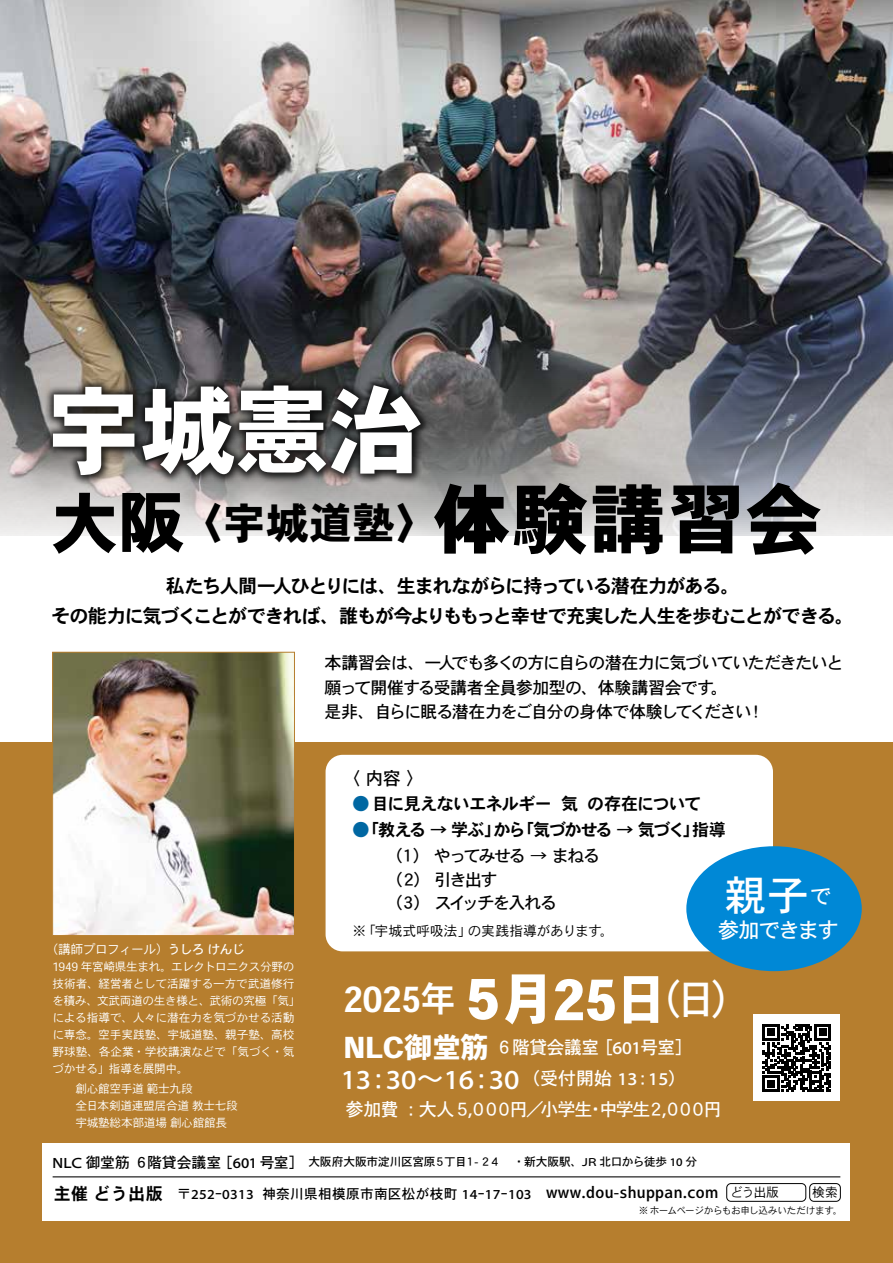
<style>
.page{position:relative;width:893px;height:1263px;background:#fff}
.page>*{position:absolute;margin:0;border:0;box-sizing:border-box;transform-origin:0 0}
.t1{font:95.85px "Heisei Kaku Go Std W9";color:#fff}
.t2{font:76.5px "Heisei Kaku Go Std W9";letter-spacing:.02em;color:#000}
.t3{font:65.85px "Heisei Kaku Go Std W9";color:#000}
.t4{font:56.4px "Heisei Kaku Go Std W9";color:#fff;scale:.96 1}
.t5{font:56.4px "Heisei Kaku Go Std W9";color:#fff}
.t6{font:42.75px "Heisei Kaku Go Std W9";color:#000}
.t7{font:42.45px "Heisei Kaku Go Std W5";color:#fff;scale:.96 1}
.t8{font:41.4px "Heisei Kaku Go Std W5";color:#fff}
.t9{font:35.1px "Heisei Kaku Go Std W7";letter-spacing:-.01em;color:#fff}
.t10{font:28.65px "Heisei Kaku Go Std W9";letter-spacing:-.01em;color:#fff}
.t11{font:27.6px "Heisei Kaku Go Std W5";letter-spacing:-.005em;color:#fff}
.t12{font:21.3px "Heisei Kaku Go Std W5";letter-spacing:-.05em;color:#fff}
.t13{font:19.2px/29.7px "Heisei Kaku Go Std W7";letter-spacing:-.06em;color:#000;text-align:center}
.t14{font:18px "Heisei Kaku Go Std W5";letter-spacing:-.03em;color:#fff}
.t15{font:18px "Heisei Kaku Go Std W5";color:#000}
.t16{font:16.95px/23.4px "Heisei Kaku Go Std W5";letter-spacing:-.075em;color:#000}
.t17{font:16.95px/25.5px "Heisei Kaku Go Std W7";letter-spacing:-.045em;color:#000}
.t18{font:16.95px "Heisei Kaku Go Std W5";letter-spacing:-.035em;color:#000}
.t19{font:16.95px "Heisei Kaku Go Std W5";letter-spacing:-.095em;color:#000}
.t20{font:16.95px "Heisei Kaku Go Std W7";letter-spacing:-.065em;color:#000}
.t21{font:15.9px "Heisei Kaku Go Std W5";letter-spacing:.02em;color:#000}
.t22{font:14.85px "Heisei Kaku Go Std W5";letter-spacing:-.01em;color:#000}
.t23{font:13.8px "Heisei Kaku Go Std W5";letter-spacing:.02em;color:#000}
.t24{font:13.8px "Heisei Kaku Go Std W3";letter-spacing:-.01em;color:#000}
.t25{font:12.75px "Heisei Kaku Go Std W3";letter-spacing:-.04em;color:#fff}
.t26{font:12.75px "Heisei Kaku Go Std W3";letter-spacing:-.04em;color:#000}
.t27{font:11.7px/17px "Heisei Kaku Go Std W3";letter-spacing:-.025em;color:#fff}
.t28{font:11.7px "Heisei Kaku Go Std W5";letter-spacing:-.025em;color:#000}
.t29{font:9.6px "Heisei Kaku Go Std W3";letter-spacing:-.03em;color:#000}
.s1{font-family:"Heisei Kaku Go Std W5"}
.s2{font-family:"Heisei Kaku Go Std W5";color:#0067a2}
.s3{font-family:"Heisei Kaku Go Std W9";font-size:56.4px}
</style>
<div class="page">
<div style="left:0;top:742px;width:893px;height:521px;background:#b67e2e"></div>
<img style="left:0;top:0;width:893px;height:536px">
<div style="left:43px;top:1143px;width:807px;height:77px;background:#fff"></div>
<div style="left:809px;top:1183px;width:32px;height:19px;border:1px solid #000;border-radius:4px"></div>
<div style="left:726px;top:1183px;width:80px;height:19px;border:1px solid #000;border-radius:4px"></div>
<hr style="left:53px;top:1176px;width:787px;height:1px;background:#000">
<div style="left:48px;top:380px;width:385px;height:108px;background:#000;opacity:.36"></div>
<div style="left:43px;top:376px;width:387px;height:109px;background:#000;opacity:.75"></div>
<img style="left:54px;top:654px;width:239px;height:280px">
<div style="left:52px;top:652px;width:243px;height:284px;border:1px solid #b67e2e"></div>
<div style="left:326px;top:755px;width:447px;height:196px;background:#fff;border-radius:17px"></div>
<div style="left:753px;top:1014px;width:87px;height:87px;background:#fff"></div>
<svg style="left:763px;top:1024px;width:68px;height:68px"></svg>
<div style="left:686px;top:846px;width:176px;height:125px;background:#0088d6;border-radius:50%"></div>
<h1 class="t1" style="left:47px;top:370px;width:377px">宇城憲治</h1>
<h3 class="t3" style="left:52px;top:481px;width:134px">大阪</h3>
<h3 class="t6" style="left:180px;top:496px;width:259px">〈宇城道塾〈</h3>
<h2 class="t2" style="left:433px;top:471px;width:390px">体験講習会</h2>
<h3 class="t13" style="left:51px;top:572px;width:804px">私たち人間一人ひとりには、生まれながらに持っている潜在力がある。<br>その能力に気づくことができれば、誰もが今よりももっと幸せで充実した人生を歩むことができる。</h3>
<h3 class="t16" style="left:711px;top:651px;width:134px;line-height:24.5px;text-indent:-386px">本講習会は、一人でも多くの方に自らの潜在力に気づいていただきたいと。</h3>
<h3 class="t18" style="left:325px;top:677px;width:391px">願って開催する受講者全員参加型の、体験講習会です</h3>
<h3 class="t16" style="left:325px;top:700px;width:429px">是非、自らに眠る潜在力をご自分の身体で体験してください</h3>
<h3 class="t16" style="left:748px;top:700px;width:19px">!</h3>
<h3 class="t15" style="left:342px;top:767px;width:83px">〈内容〈</h3>
<p class="t25" style="left:46px;top:941px;width:200px">（講師プロフィール）<span class="s1">うしろけんじ</span></p>
<p class="t27" style="left:52px;top:958px;width:250px">1949 年宮崎県生まれ。エレクトロニクス分野の技術者、経営者として活躍する一方で武道修行を積み、文武両道の生き様と、武術の究極「気「による指導で、人々に潜在力を気づかせる活動に専念。空手実践塾、宇城道塾、親子塾、高校野球塾、各企業・学校講演などで「気づく・気づかせる」指導を展開中。</p>
<p class="t27" style="left:75px;top:1080px;width:164px">創心館空手道範士九段<br>全日本剣道連盟居合道教士七段宇城塾総本部道場創心館館長</p>
<p class="t22" style="left:53px;top:1153px;width:170px">NLC 御堂筋６階貸会議室</p>
<p class="t22" style="left:218px;top:1153px;width:87px">［601 号室］</p>
<h3 class="t17" style="left:518px;top:791px;width:210px;text-indent:-165px"><span class="s2">●</span> 目に見えないエネルギー<br>「気づかせる → 気づく指導</h3>
<h3 class="t17" style="left:561px;top:791px;width:19px">気</h3>
<h3 class="t20" style="left:587px;top:793px;width:115px">の存在について</h3>
<h3 class="t17" style="left:352px;top:817px;width:150px"><span class="s2">●</span>「教える → 学ぶ」</h3>
<h3 class="t19" style="left:412px;top:846px;width:189px">）やってみせる → まねる</h3>
<h3 class="t17" style="left:493px;top:817px;width:33px">から</h3>
<h3 class="t17" style="left:682px;top:817px;width:19px">」</h3>
<h3 class="t16" style="left:413px;top:844px;width:86px;text-indent:-14px">１<br>）引き出す</h3>
<h3 class="t16" style="left:413px;top:868px;width:145px;text-indent:-13px">２<br>）スイッチを入れる</h3>
<h3 class="t8" style="left:725px;top:871px;width:108px">親子<sup>で</sup></h3>
<h3 class="t12" style="left:718px;top:917px;width:122px">参加できます</h3>
<h3 class="t16" style="left:400px;top:891px;width:19px">３</h3>
<p class="t24" style="left:468px;top:922px;width:136px">の実践指導があります</p>
<p class="t24" style="left:352px;top:922px;width:121px">※「宇城式呼吸法」</p>
<p class="t24" style="left:600px;top:922px;width:15px">。</p>
<h3 class="t9" style="left:343px;top:978px;width:114px">2025年</h3>
<h3 class="t4" style="left:500px;top:964px;width:123px">月25</h3>
<h3 class="t5" style="left:455px;top:964px;width:58px">５</h3>
<h3 class="t7" style="left:614px;top:974px;width:73px">（<span class="s3">日</span></h3>
<h3 class="t7" style="left:710px;top:974px;width:44px">(</h3>
<h3 class="t7" style="left:676px;top:974px;width:44px">日</h3>
<h3 class="t10" style="left:343px;top:1029px;width:147px">NLC御堂筋</h3>
<h3 class="t14" style="left:496px;top:1036px;width:105px">６階貸会議室</h3>
<h3 class="t14" style="left:596px;top:1036px;width:98px">［601号室[</h3>
<h3 class="t11" style="left:341px;top:1062px;width:180px">13：30〜16：30</h3>
<h3 class="t14" style="left:522px;top:1068px;width:165px">（受付開始 13：15(</h3>
<h3 class="t14" style="left:346px;top:1099px;width:169px">参加費：大人５,０００</h3>
<h3 class="t14" style="left:509px;top:1099px;width:36px">円／</h3>
<h3 class="t14" style="left:540px;top:1099px;width:112px">小学生中学生</h3>
<h3 class="t14" style="left:704px;top:1099px;width:20px">円</h3>
<h3 class="t14" style="left:647px;top:1099px;width:62px">２,０００</h3>
<h3 class="t14" style="left:587px;top:1099px;width:20px">・</h3>
<p class="t28" style="left:308px;top:1155px;width:160px">大阪府大阪市淀川区宮原５丁目</p>
<p class="t28" style="left:464px;top:1155px;width:234px">１- ２４　・新大阪駅、JR 北口から徒歩 10 分</p>
<h3 class="t17" style="left:54px;top:1182px;width:111px">主催どう出版</h3>
<p class="t23" style="left:163px;top:1186px;width:92px">　〒252ｰ0313</p>
<h3 class="t21" style="left:546px;top:1182px;width:174px">www.dou-shuppan.com</h3>
<p class="t23" style="left:262px;top:1186px;width:285px">神奈川県相模原市南区松が枝町 14ｰ17ｰ103　</p>
<p class="t26" style="left:730px;top:1184px;width:50px">どう出版</p>
<p class="t26" style="left:812px;top:1184px;width:27px">検索</p>
<p class="t29" style="left:639px;top:1204px;width:205px">※ ホームページからもお申し込みいただけます。</p>
</div>
